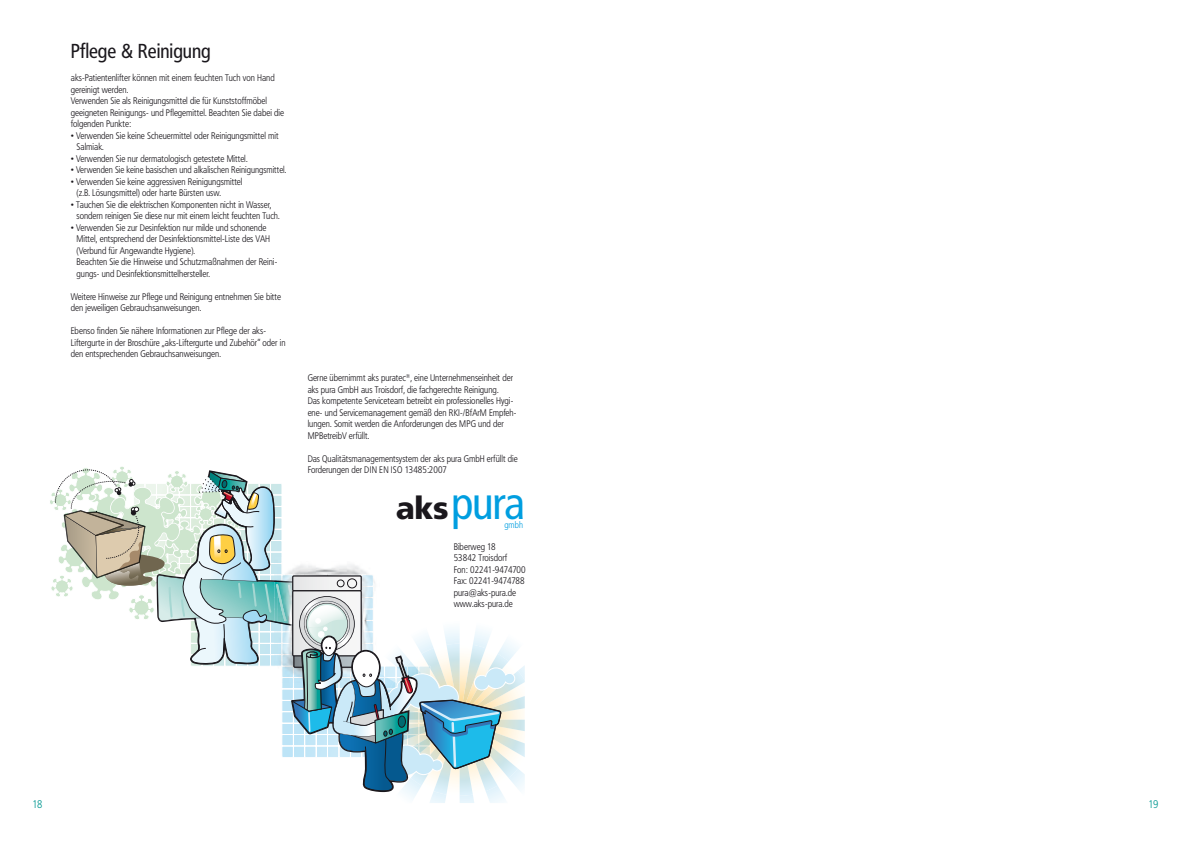
<style>
.page{position:relative;width:1191px;height:842px;background:#fff}
.page>*{position:absolute;margin:0;border:0;box-sizing:border-box;transform-origin:0 0}
.t1{font:45.5px "Frutiger Condensed BQ";color:#009ee0}
.t2{font:900 31px "Frutiger BQ";color:#1a171c}
.t3{font:20px "Frutiger Condensed BQ";color:#1a171c}
.t4{font:300 11px "Frutiger Condensed BQ";color:#009790}
.t5{font:300 9.5px/11.5px "Frutiger Condensed BQ";color:#1a171c}
.t6{font:300 9.1px "Frutiger Condensed BQ";color:#009ee0}
.s1{font-family:"Frutiger Condensed BQ";font-weight:400;font-size:45.5px;color:#009ee0}
</style>
<div class="page">
<svg style="left:50px;top:466px;width:475px;height:337px"></svg>
<h3 class="t3" style="left:71px;top:39px;width:141px">Pflege &amp; Reinigung</h3>
<p class="t5" style="left:71px;top:72px;width:215px">aks-Patientenlifter können mit einem feuchten Tuch von Hand gereinigt werden.<br>Verwenden Sie als Reinigungsmittel die für Kunststoffmöbel geeigneten Reinigungs- und Pflegemittel. Beachten Sie dabei die folgenden Punkte:</p>
<p class="t5" style="left:77px;top:130px;width:203px;text-indent:-6px">• Verwenden Sie keine Scheuermittel oder Reinigungsmittel mit<br>Salmiak.</p>
<p class="t5" style="left:71px;top:153px;width:178px">• Verwenden Sie nur dermatologisch getestete Mittel.</p>
<p class="t5" style="left:71px;top:164px;width:217px">• Verwenden Sie keine basischen und alkalischen Reinigungsmittel.</p>
<p class="t5" style="left:77px;top:176px;width:167px;text-indent:-6px">• Verwenden Sie keine aggressiven Reinigungsmittel (z.B. Lösungsmittel) oder harte Bürsten usw.</p>
<p class="t5" style="left:77px;top:199px;width:205px;text-indent:-6px">• Tauchen Sie die elektrischen Komponenten nicht in Wasser, sondern reinigen Sie diese nur mit einem leicht feuchten Tuch.</p>
<p class="t5" style="left:77px;top:222px;width:202px;text-indent:-6px">• Verwenden Sie zur Desinfektion nur milde und schonende Mittel, entsprechend der Desinfektionsmittel-Liste des VAH (Verbund für Angewandte Hygiene).<br>Beachten Sie die Hinweise und Schutzmaßnahmen der Reini&shy;gungs- und Desinfektionsmittelhersteller.</p>
<p class="t5" style="left:71px;top:291px;width:212px">Weitere Hinweise zur Pflege und Reinigung entnehmen Sie bitte den jeweiligen Gebrauchsanweisungen.</p>
<p class="t5" style="left:71px;top:325px;width:216px">Ebenso finden Sie nähere Informationen zur Pflege der aks-<br>Liftergurte in der Broschüre „aks-Liftergurte und Zubehör“ oder in den entsprechenden Gebrauchsanweisungen.</p>
<p class="t5" style="left:308px;top:372px;width:210px">Gerne übernimmt aks puratec<sup>®</sup>, eine Unternehmenseinheit der aks pura GmbH aus Troisdorf, die fachgerechte Reinigung.<br>Das kompetente Serviceteam betreibt ein professionelles Hygi&shy;ene- und Servicemanagement gemäß den RKI-/BfArM Empfeh&shy;lungen. Somit werden die Anforderungen des MPG und der MPBetreibV erfüllt.</p>
<p class="t5" style="left:308px;top:453px;width:211px">Das Qualitätsmanagementsystem der aks pura GmbH erfüllt die<br>Forderungen der DIN EN ISO 13485:2007</p>
<h2 class="t2" style="left:396px;top:489px;width:111px">aks<span class="s1">pur</span></h2>
<h1 class="t1" style="left:505px;top:474px;width:21px">a</h1>
<p class="t6" style="left:504px;top:520px;width:20px">gmbh</p>
<p class="t5" style="left:454px;top:541px;width:74px">Biberweg 18<br>53842 Troisdorf<br>Fon: 02241-9474700<br>Fax: 02241-9474788 pura@aks-pura.de www.aks-pura.de</p>
<p class="t4" style="left:33px;top:797px;width:11px">18</p>
<p class="t4" style="left:1148px;top:797px;width:11px">19</p>
</div>
